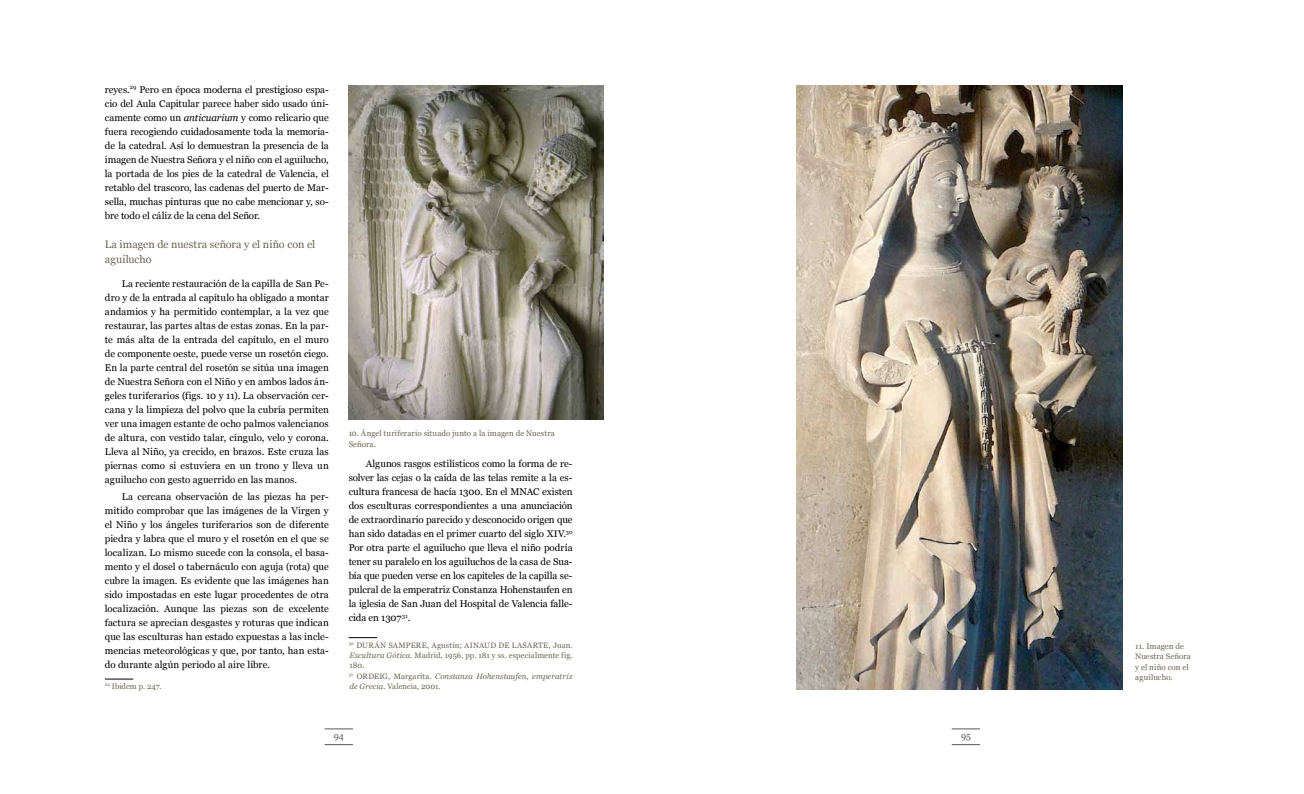
<style>
.page{position:relative;width:1304px;height:794px;background:#fff}
.page>*{position:absolute;margin:0;border:0;box-sizing:border-box;transform-origin:0 0}
.t1{font:10.8px/15px "Georgia";color:#6b6351}
.t2{font:9.8px/14px "Georgia";color:#000;text-align:justify}
.t3{font:9px "Georgia";color:#58585a}
.t4{font:8px/10.5px "Georgia";letter-spacing:.01em;color:#6b6351}
.t5{font:7.8px/10px "Georgia";letter-spacing:.005em;color:#6b6351;text-align:justify}
.t6{font:italic 7.8px/10px "Georgia";letter-spacing:.015em;color:#6b6351}
.s1{font-style:italic}
.s2{font-style:normal}
</style>
<div class="page">
<svg style="left:325px;top:728px;width:28px;height:1px"></svg>
<svg style="left:325px;top:744px;width:28px;height:1px"></svg>
<svg style="left:952px;top:728px;width:28px;height:1px"></svg>
<svg style="left:952px;top:744px;width:28px;height:1px"></svg>
<svg style="left:105px;top:679px;width:28px;height:1px"></svg>
<svg style="left:349px;top:637px;width:28px;height:1px"></svg>
<img style="left:349px;top:85px;width:255px;height:335px">
<img style="left:797px;top:85px;width:326px;height:604px">
<p class="t2" style="left:105px;top:82px;width:225px">reyes.<sup>29</sup> Pero en época moderna el prestigioso espa&shy;cio del Aula Capitular parece haber sido usado úni&shy;camente como un <span class="s1">anticuarium</span> y como relicario que fuera recogiendo cuidadosamente toda la memoria&shy;de la catedral. Así lo demuestran la presencia de la imagen de Nuestra Señora y el niño con el aguilucho, la portada de los pies de la catedral de Valencia, el retablo del trascoro, las cadenas del puerto de Mar&shy;sella, muchas pinturas que no cabe mencionar y, so&shy;bre todo el cáliz de la cena del Señor.</p>
<p class="t1" style="left:105px;top:236px;width:212px">La imagen de nuestra señora y el niño con el aguilucho</p>
<p class="t2" style="left:105px;top:276px;width:225px;text-indent:17px">La reciente restauración de la capilla de San Pe&shy;dro y de la entrada al capítulo ha obligado a montar andamios y ha permitido contemplar, a la vez que restaurar, las partes altas de estas zonas. En la par&shy;te más alta de la entrada del capítulo, en el muro de componente oeste, puede verse un rosetón ciego.<br>En la parte central del rosetón se sitúa una imagen de Nuestra Señora con el Niño y en ambos lados án&shy;geles turiferarios (figs. 10 y 11). La observación cer&shy;cana y la limpieza del polvo que la cubría permiten ver una imagen estante de ocho palmos valencianos de altura, con vestido talar, cíngulo, velo y corona.<br>Lleva al Niño, ya crecido, en brazos. Este cruza las piernas como si estuviera en un trono y lleva un aguilucho con gesto aguerrido en las manos.</p>
<p class="t2" style="left:105px;top:489px;width:225px;text-indent:17px">La cercana observación de las piezas ha per&shy;mitido comprobar que las imágenes de la Virgen y el Niño y los ángeles turiferarios son de diferente piedra y labra que el muro y el rosetón en el que se localizan. Lo mismo sucede con la consola, el basa&shy;mento y el dosel o tabernáculo con aguja (rota) que cubre la imagen. Es evidente que las imágenes han sido impostadas en este lugar procedentes de otra localización. Aunque las piezas son de excelente factura se aprecian desgastes y roturas que indican que las esculturas han estado expuestas a las incle&shy;mencias meteorológicas y que, por tanto, han esta&shy;do durante algún periodo al aire libre.</p>
<p class="t5" style="left:105px;top:681px;width:58px"><sup>29</sup> Ibidem p. 247.</p>
<p class="t4" style="left:349px;top:428px;width:208px">10. Ángel turiferario situado junto a la imagen de Nuestra<br>Señora.</p>
<p class="t2" style="left:349px;top:456px;width:225px;text-indent:17px">Algunos rasgos estilísticos como la forma de re&shy;solver las cejas o la caída de las telas remite a la es&shy;cultura francesa de hacía 1300. En el MNAC existen dos esculturas correspondientes a una anunciación de extraordinario parecido y desconocido origen que han sido datadas en el primer cuarto del siglo XIV.<sup>30<br></sup>Por otra parte el aguilucho que lleva el niño podría tener su paralelo en los aguiluchos de la casa de Sua&shy;bía que pueden verse en los capiteles de la capilla se&shy;pulcral de la emperatriz Constanza Hohenstaufen en la iglesia de San Juan del Hospital de Valencia falle&shy;cida en 1307<sup>.31</sup>.</p>
<p class="t5" style="left:349px;top:640px;width:225px"><sup>30</sup> DURÁN SAMPERE, Agustín; AINAUD DE LASARTE, Juan.<br><span class="s1">Escultura Gótica</span>. Madrid, 1956, pp. 181 y ss. especialmente fig.<br>180.</p>
<p class="t6" style="left:349px;top:671px;width:225px"><sup>31</sup> <span class="s2">ORDEIG, Margarita.</span> Constanza Hohenstaufen, emperatriz de Grecia<span class="s2">. Valencia, 2001.</span></p>
<p class="t3" style="left:334px;top:731px;width:12px">94</p>
<p class="t3" style="left:961px;top:731px;width:11px">95</p>
<p class="t4" style="left:1135px;top:641px;width:57px">11. Imagen de<br>Nuestra Señora y el niño con el aguilucho.</p>
</div>
